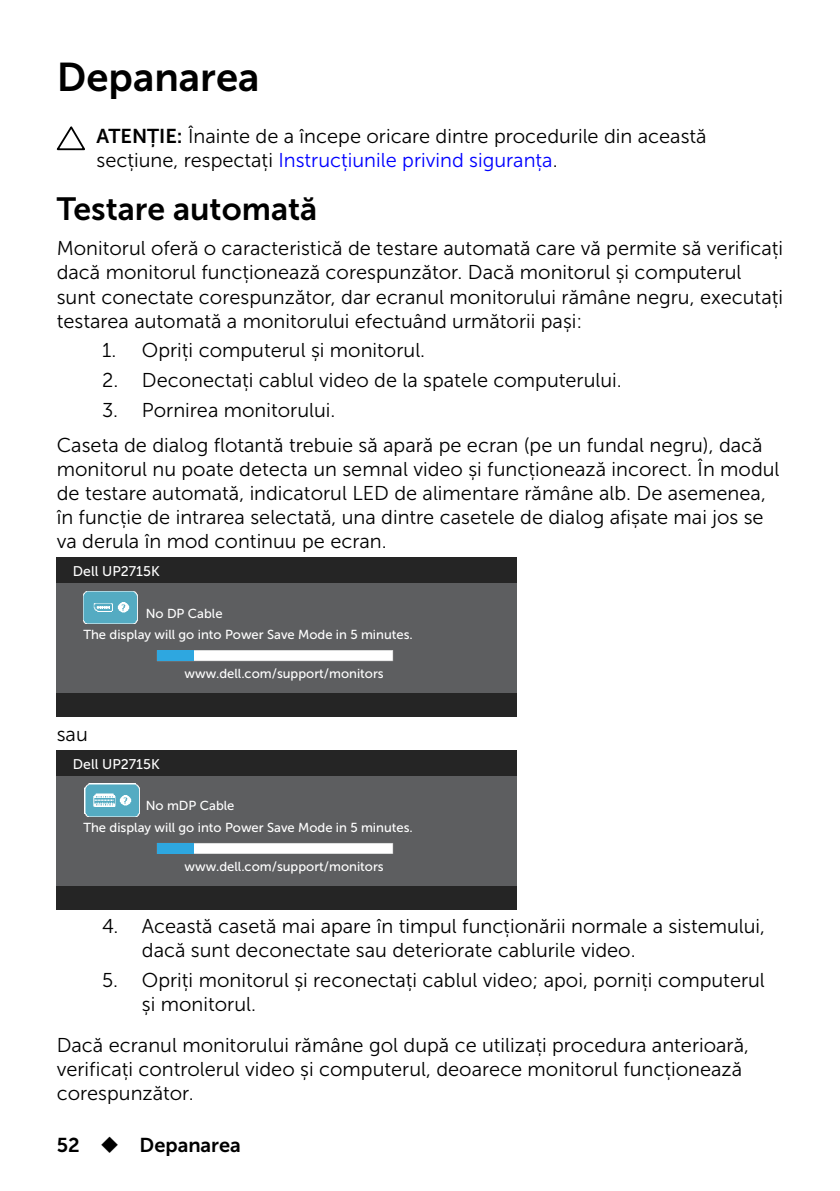
<style>
.page{position:relative;width:840px;height:1191px;background:#fff}
.page>*{position:absolute;margin:0;border:0;box-sizing:border-box;transform-origin:0 0}
.t1{font:40px "Museo Sans For Dell 700";color:#000}
.t2{font:32px "Museo Sans For Dell 700";color:#000}
.t3{font:20px/24px "Museo Sans For Dell 300";color:#000}
.t4{font:20px "Museo Sans For Dell 700";color:#000}
.t5{font:14px "Museo Sans For Dell 500";color:#fff}
.t6{font:13px/21.4px "Museo Sans For Dell 500";color:#fff}
.s1{font-family:"Museo Sans For Dell 700"}
.s2{color:#00f}
</style>
<div class="page">
<svg style="left:57px;top:126px;width:28px;height:24px"></svg>
<div style="left:57px;top:557px;width:459px;height:159px;background:#252525"></div>
<div style="left:57px;top:583px;width:459px;height:109px;background:#5d5e60"></div>
<img style="left:83px;top:591px;width:55px;height:33px">
<svg style="left:194px;top:650px;width:199px;height:11px;background:#f9f9f9"></svg>
<div style="left:157px;top:650px;width:37px;height:11px;background:#2ea7e0"></div>
<div style="left:57px;top:750px;width:459px;height:159px;background:#252525"></div>
<div style="left:57px;top:775px;width:459px;height:110px;background:#5d5e60"></div>
<svg style="left:157px;top:843px;width:236px;height:11px;background:#f4f7f8"></svg>
<div style="left:157px;top:843px;width:37px;height:10px;background:#2ea7e0"></div>
<img style="left:85px;top:783px;width:55px;height:33px">
<h1 class="t1" style="left:57px;top:55px;width:204px">Depanarea</h1>
<p class="t3" style="left:96px;top:124px;width:611px"><span class="s1">ATENȚIE:</span> Înainte de a începe oricare dintre procedurile din această secțiune, respectați <span class="s2">Instrucțiunile privind siguranța</span>.</p>
<h2 class="t2" style="left:57px;top:191px;width:262px">Testare automată</h2>
<p class="t3" style="left:57px;top:237px;width:727px">Monitorul oferă o caracteristică de testare automată care vă permite să verificați dacă monitorul funcționează corespunzător. Dacă monitorul și computerul sunt conectate corespunzător, dar ecranul monitorului rămâne negru, executați testarea automată a monitorului efectuând următorii pași:</p>
<p class="t3" style="left:102px;top:338px;width:324px">1. Opriți computerul și monitorul.</p>
<p class="t3" style="left:102px;top:368px;width:521px">2. Deconectați cablul video de la spatele computerului.</p>
<p class="t3" style="left:57px;top:392px;width:707px;line-height:35.4px;text-indent:45px">3. Pornirea monitorului.<br>Caseta de dialog flotantă trebuie să apară pe ecran (pe un fundal negru), dacă</p>
<p class="t3" style="left:57px;top:457px;width:724px">monitorul nu poate detecta un semnal video și funcționează incorect. În modul de testare automată, indicatorul LED de alimentare rămâne alb. De asemenea, în funcție de intrarea selectată, una dintre casetele de dialog afișate mai jos se va derula în mod continuu pe ecran.</p>
<p class="t5" style="left:73px;top:563px;width:88px">Dell UP2715K</p>
<p class="t6" style="left:83px;top:602px;width:331px;text-indent:62px">No DP Cable<br>The display will go into Power Save Mode in 5 minutes.</p>
<p class="t6" style="left:184px;top:663px;width:201px">www.dell.com/support/monitors</p>
<p class="t3" style="left:57px;top:722px;width:33px">sau</p>
<p class="t5" style="left:73px;top:756px;width:88px">Dell UP2715K</p>
<p class="t6" style="left:83px;top:795px;width:331px;text-indent:62px">No mDP Cable<br>The display will go into Power Save Mode in 5 minutes.</p>
<p class="t6" style="left:184px;top:856px;width:201px">www.dell.com/support/monitors</p>
<p class="t3" style="left:142px;top:914px;width:624px;text-indent:-40px">4. Această casetă mai apare în timpul funcționării normale a sistemului, dacă sunt deconectate sau deteriorate cablurile video.</p>
<p class="t3" style="left:142px;top:968px;width:624px;text-indent:-40px">5. Opriți monitorul și reconectați cablul video; apoi, porniți computerul și monitorul.</p>
<p class="t3" style="left:57px;top:1033px;width:693px">Dacă ecranul monitorului rămâne gol după ce utilizați procedura anterioară, verificați controlerul video și computerul, deoarece monitorul funcționează corespunzător.</p>
<p class="t4" style="left:57px;top:1133px;width:186px">52 ◆ Depanarea</p>
</div>
